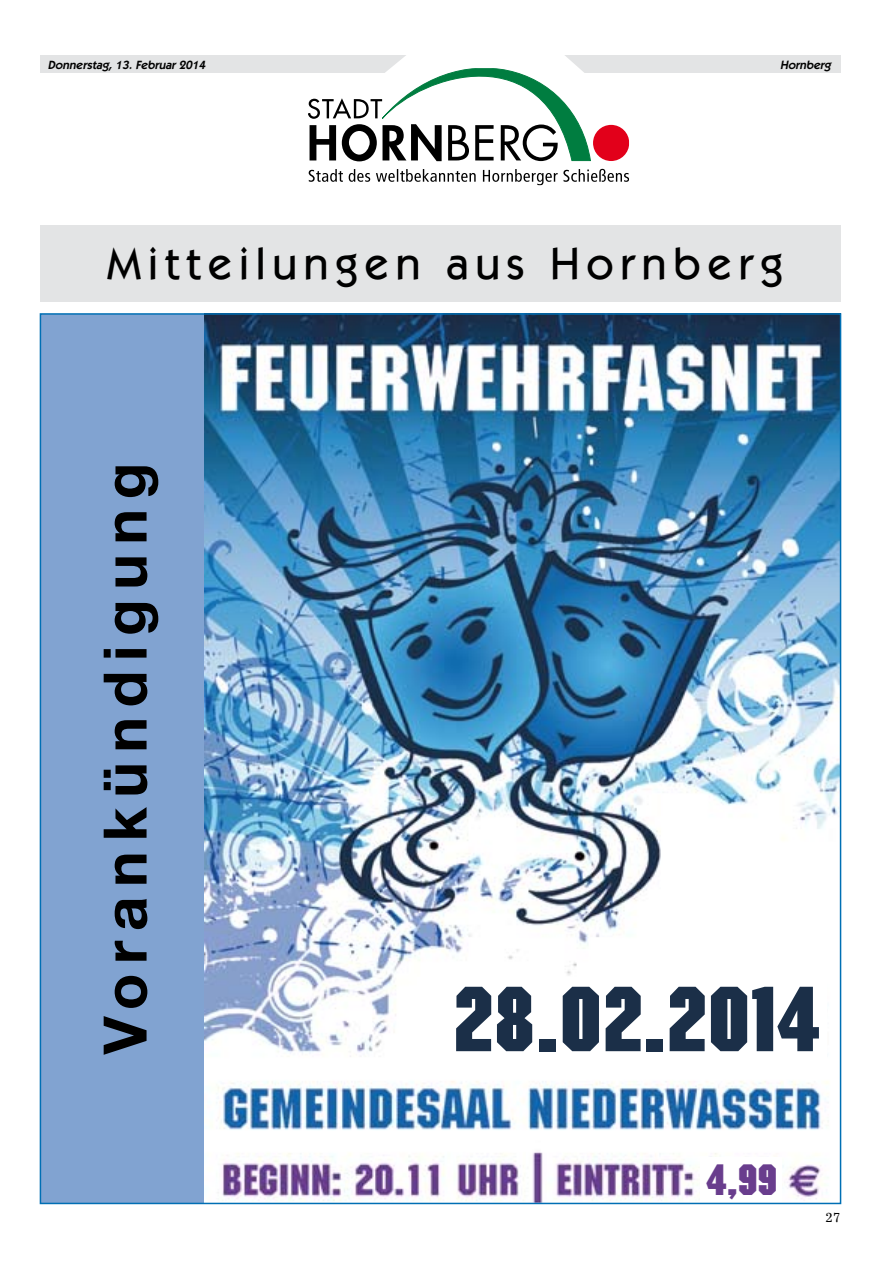
<style>
.page{position:relative;width:881px;height:1263px;background:#fff}
.page>*{position:absolute;margin:0;border:0;box-sizing:border-box;transform-origin:0 0}
.t1{font:700 89.85px "Machine LT";color:#1b2f48}
.t2{font:700 60px "Helvetica Neue";letter-spacing:.16em;color:#000}
.t3{font:500 45px "Itc Kabel";letter-spacing:.15em;color:#000}
.t4{font:700 42.75px "Machine LT";color:#693d8d}
.t5{font:13.5px "Excelsior";color:#000}
.t6{font:italic 600 12px "Itc Kabel";color:#000}
</style>
<div class="page">
<div style="left:40px;top:55px;width:800px;height:17px;background:#e3e4e5"></div>
<div style="left:40px;top:225px;width:800px;height:77px;background:#e3e4e5"></div>
<svg style="left:274px;top:55px;width:387px;height:131px"></svg>
<div style="left:592px;top:125px;width:37px;height:36px;background:#e2001a;border-radius:50%"></div>
<svg style="left:308px;top:169px;width:249px;height:16px"></svg>
<svg style="left:563px;top:169px;width:66px;height:13px"></svg>
<svg style="left:308px;top:68px;width:283px;height:93px"></svg>
<div style="left:41px;top:314px;width:164px;height:889px;background:#81a3d1"></div>
<img style="left:204px;top:316px;width:634px;height:885px">
<div style="left:417px;top:977px;width:409px;height:99px;background:#fff"></div>
<div style="left:699px;top:1157px;width:82px;height:46px;background:#fff"></div>
<p class="t6" style="left:48px;top:58px;width:161px">Donnerstag, 13. Februar 2014</p>
<p class="t6" style="left:779px;top:58px;width:55px">Hornberg</p>
<h3 class="t3" style="left:107px;top:237px;width:677px">Mitteilungen aus Hornberg</h3>
<h2 class="t2" style="left:88px;top:1054px;width:593px;rotate:-90deg">Vorankündigung</h2>
<h1 class="t1" style="left:453px;top:966px;width:368px">28.02.2014</h1>
<h3 class="t4" style="left:706px;top:1154px;width:73px">4,99</h3>
<p class="t5" style="left:825px;top:1209px;width:17px">27</p>
</div>
